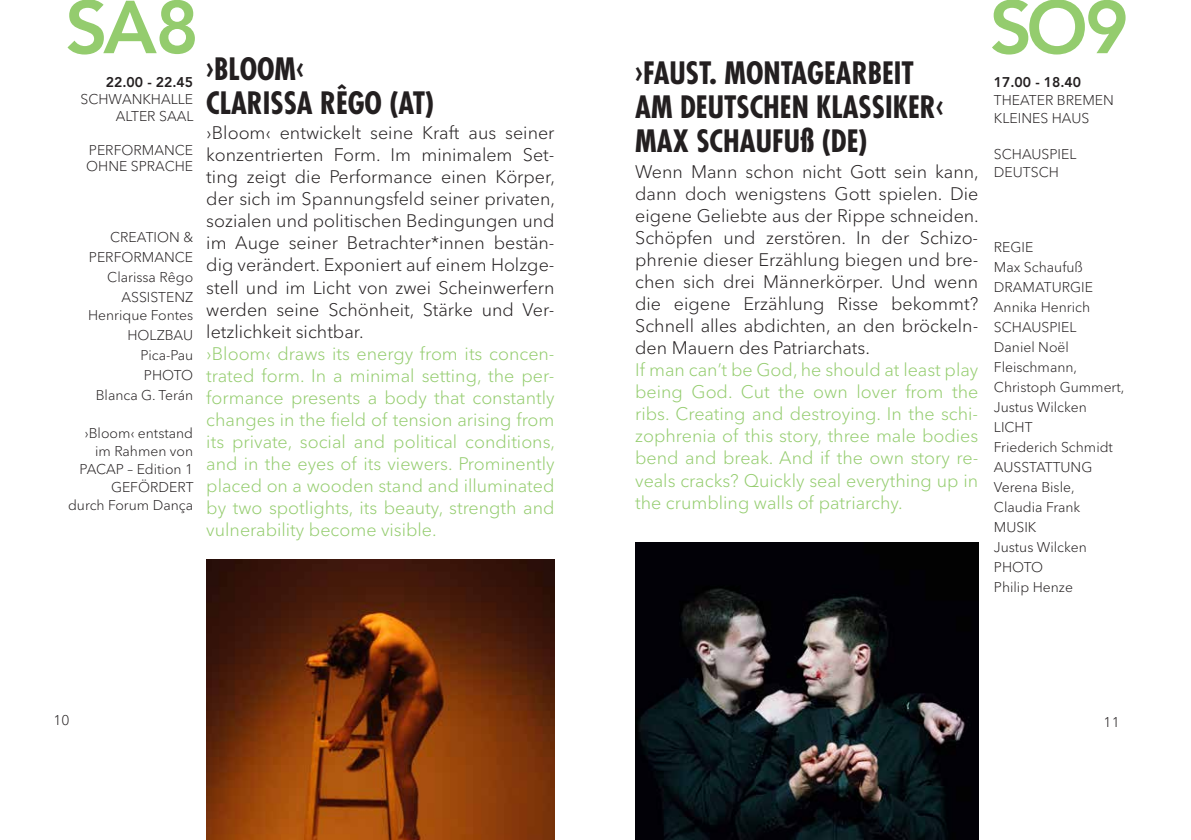
<style>
.page{position:relative;width:1191px;height:840px;background:#fff}
.page>*{position:absolute;margin:0;border:0;box-sizing:border-box;transform-origin:0 0}
.t1{font:800 74px "Avenir LT Std";letter-spacing:-.05em;color:#94cc6e}
.t2{font:700 condensed 30px/34px "Futura";color:#231f20}
.t3{font:300 18px/22px "Avenir Next LT Pro";color:#231f20;text-align:justify}
.t4{font:300 18px/22px "Avenir Next LT Pro";color:#94cc6e;text-align:justify}
.t5{font:300 14px/20px "Avenir Next LT Pro";color:#231f20}
.t6{font:800 14px "Avenir LT Std";color:#231f20}
</style>
<div class="page">
<img style="left:635px;top:542px;width:343px;height:297px">
<img style="left:206px;top:559px;width:348px;height:280px">
<h1 class="t1" style="left:65px;top:-16px;width:135px">SA8</h1>
<p class="t6" style="left:106px;top:74px;width:89px">22.00 - 22.45</p>
<p class="t5" style="left:80px;top:91px;width:114px;line-height:16.8px;text-align:right">SCHWANKHALLE<br>ALTER SAAL</p>
<p class="t5" style="left:86px;top:141px;width:108px;line-height:16.8px">PERFORMANCE<br>OHNE SPRACHE</p>
<p class="t5" style="left:89px;top:227px;width:106px;text-align:right">CREATION &amp;<br>PERFORMANCE<br>Clarissa Rêgo<br>ASSISTENZ</p>
<p class="t5" style="left:88px;top:305px;width:106px;text-align:right">Henrique Fontes<br>HOLZBAU<br>Pica-Pau<br>PHOTO<br>Blanca G. Terán</p>
<p class="t5" style="left:68px;top:424px;width:127px;line-height:18px;text-align:right">›Bloom‹ entstand im Rahmen von<br>PACAP – Edition 1<br>GEFÖRDERT<br>durch Forum Dança</p>
<h2 class="t2" style="left:206px;top:51px;width:229px">›BLOOM‹<br>CLARISSA RÊGO (AT)</h2>
<p class="t3" style="left:206px;top:122px;width:350px">›Bloom‹ entwickelt seine Kraft aus seiner konzentrierten Form. Im minimalem Set&shy;ting zeigt die Performance einen Körper, der sich im Spannungsfeld seiner privaten, sozialen und politischen Bedingungen und im Auge seiner Betrachter*innen bestän&shy;dig verändert. Exponiert auf einem Holzge&shy;stell und im Licht von zwei Scheinwerfern werden seine Schönheit, Stärke und Ver&shy;letzlichkeit sichtbar.</p>
<p class="t4" style="left:206px;top:342px;width:350px">›Bloom‹ draws its energy from its concen&shy;trated form. In a minimal setting, the per&shy;formance presents a body that constantly changes in the field of tension arising from its private, social and political conditions, and in the eyes of its viewers. Prominently placed on a wooden stand and illuminated by two spotlights, its beauty, strength and vulnerability become visible.</p>
<h2 class="t2" style="left:635px;top:55px;width:310px">›FAUST. MONTAGEARBEIT<br>AM DEUTSCHEN KLASSIKER‹<br>MAX SCHAUFUß (DE)</h2>
<p class="t3" style="left:635px;top:161px;width:345px">Wenn Mann schon nicht Gott sein kann, dann doch wenigstens Gott spielen. Die eigene Geliebte aus der Rippe schneiden.<br>Schöpfen und zerstören. In der Schizo&shy;phrenie dieser Erzählung biegen und bre&shy;chen sich drei Männerkörper. Und wenn die eigene Erzählung Risse bekommt?<br>Schnell alles abdichten, an den bröckeln&shy;den Mauern des Patriarchats.</p>
<p class="t4" style="left:635px;top:359px;width:345px">If man can’t be God, he should at least play being God. Cut the own lover from the ribs. Creating and destroying. In the schi&shy;zophrenia of this story, three male bodies bend and break. And if the own story re&shy;veals cracks? Quickly seal everything up in the crumbling walls of patriarchy.</p>
<h1 class="t1" style="left:989px;top:-16px;width:141px">SO9</h1>
<p class="t6" style="left:994px;top:74px;width:89px">17.00 - 18.40</p>
<p class="t5" style="left:994px;top:91px;width:122px;line-height:18px">THEATER BREMEN<br>KLEINES HAUS</p>
<p class="t5" style="left:994px;top:145px;width:84px;line-height:18px">SCHAUSPIEL<br>DEUTSCH</p>
<p class="t5" style="left:994px;top:236px;width:132px">REGIE<br>Max Schaufuß<br>DRAMATURGIE<br>Annika Henrich<br>SCHAUSPIEL<br>Daniel Noël<br>Fleischmann,<br>Christoph Gummert,<br>Justus Wilcken<br>LICHT<br>Friederich Schmidt<br>AUSSTATTUNG<br>Verena Bisle,<br>Claudia Frank<br>MUSIK<br>Justus Wilcken<br>PHOTO<br>Philip Henze</p>
<p class="t5" style="left:54px;top:710px;width:18px">10</p>
<p class="t5" style="left:1103px;top:711px;width:18px">11</p>
</div>
